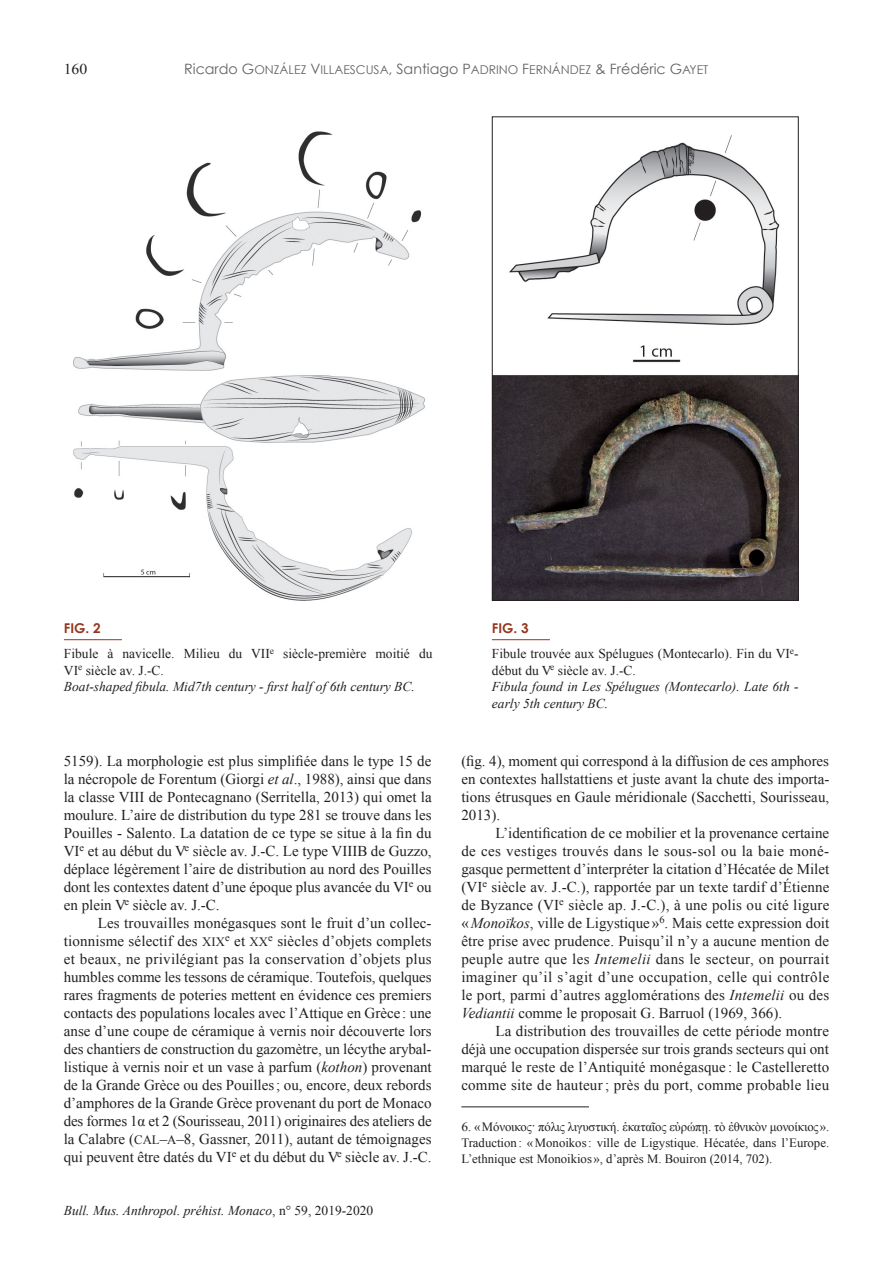
<style>
.page{position:relative;width:893px;height:1263px;background:#fff}
.page>*{position:absolute;margin:0;border:0;box-sizing:border-box;transform-origin:0 0}
.t1{font:15px/18px "Times New Roman";color:#231f20;text-align:justify}
.t2{font:15px "Times New Roman";color:#231f20;scale:1.05 1}
.t3{font:13.5px/16.5px "Times New Roman";color:#231f20}
.t4{font:italic 13.5px "Times New Roman";color:#231f20}
.t5{font:700 13.5px "Century Gothic";color:#94371e}
.t6{font:12.75px/15.8px "Times New Roman";color:#231f20;text-align:justify;scale:1.05 1}
.t7{font:12.15px "Century Gothic SC850";color:#636366}
.s1{font-family:"Century Gothic";font-size:14.25px}
.s2{font-size:14.25px}
.s3{font-style:italic}
.s4{font-family:"Times New Roman PSMT SC850";font-size:12.75px}
.s5{font-family:"Times New Roman PSMT SC850"}
.s6{font-style:normal}
</style>
<div class="page">
<hr style="left:461px;top:1106px;width:128px;height:1px;background:#231f20">
<img style="left:494px;top:135px;width:303px;height:464px">
<div style="left:492px;top:117px;width:307px;height:484px;border:1px solid #231f20"></div>
<hr style="left:492px;top:639px;width:58px;height:1px;background:#94371e">
<img style="left:73px;top:131px;width:352px;height:470px">
<hr style="left:64px;top:639px;width:58px;height:1px;background:#94371e">
<p class="t2" style="left:64px;top:59px;width:24px">160</p>
<p class="t7" style="left:184px;top:62px;width:526px"><span class="s1">Ricardo</span> <span class="s2">G</span>ONZÁLEZ <span class="s2">V</span>ILLAESCUSA<span class="s1">, Santiago</span> <span class="s2">P</span>ADRINO <span class="s2">F</span>ERNÁNDEZ <span class="s1">&amp; Frédéric</span> <span class="s2">G</span>AYET</p>
<p class="t5" style="left:64px;top:620px;width:38px">Fig. 2</p>
<p class="t3" style="left:64px;top:645px;width:370px">Fibule à navicelle. Milieu du VII<sup>e</sup> siècle-première moitié du<br>VI<sup>e</sup> siècle av. J.-C.<br><span class="s3">Boat-shaped fibula. Mid7th century - first half of 6th century BC.</span></p>
<p class="t1" style="left:64px;top:751px;width:369px">5159). La morphologie est plus simplifiée dans le type 15 de la nécropole de Forentum (Giorgi <span class="s3">et al</span>., 1988), ainsi que dans la classe VIII de Pontecagnano (Serritella, 2013) qui omet la moulure. L’aire de distribution du type 281 se trouve dans les Pouilles - Salento. La datation de ce type se situe à la fin du VI<sup>e</sup> et au début du V<sup>e</sup> siècle av. J.-C. Le type VIIIB de Guzzo, déplace légèrement l’aire de distribution au nord des Pouilles dont les contextes datent d’une époque plus avancée du VI<sup>e</sup> ou en plein V<sup>e</sup> siècle av. J.-C.</p>
<p class="t1" style="left:64px;top:914px;width:369px;text-indent:34px">Les trouvailles monégasques sont le fruit d’un collec&shy;tionnisme sélectif des <span class="s4">XIX</span><sup>e</sup> et <span class="s4">XX</span><sup>e</sup> siècles d’objets complets et beaux, ne privilégiant pas la conservation d’objets plus humbles comme les tessons de céramique. Toutefois, quelques rares fragments de poteries mettent en évidence ces premiers contacts des populations locales avec l’Attique en Grèce : une anse d’une coupe de céramique à vernis noir découverte lors des chantiers de construction du gazomètre, un lécythe arybal&shy;listique à vernis noir et un vase à parfum (<span class="s3">kothon</span>) provenant de la Grande Grèce ou des Pouilles; ou, encore, deux rebords d’amphores de la Grande Grèce provenant du port de Monaco des formes 1α et 2 (Sourisseau, 2011) originaires des ateliers de la Calabre (<span class="s4">CAL</span><span class="s5">–</span><span class="s4">A</span><span class="s5">–8</span>, Gassner, 2011), autant de témoignages qui peuvent être datés du VI<sup>e</sup> et du début du V<sup>e</sup> siècle av. J.-C.</p>
<p class="t4" style="left:64px;top:1201px;width:311px">Bull. Mus. Anthropol. préhist. Monaco<span class="s6">, n° 59, 2019-2020</span></p>
<p class="t5" style="left:492px;top:620px;width:38px">Fig. 3</p>
<p class="t3" style="left:492px;top:645px;width:308px">Fibule trouvée aux Spélugues (Montecarlo). Fin du VI<sup>e&shy;</sup>début du V<sup>e</sup> siècle av. J.-C.<br><span class="s3">Fibula found in Les Spélugues (Montecarlo). Late 6th - early 5th century BC.</span></p>
<p class="t1" style="left:461px;top:751px;width:370px">(fig. 4), moment qui correspond à la diffusion de ces amphores en contextes hallstattiens et juste avant la chute des importa&shy;tions étrusques en Gaule méridionale (Sacchetti, Sourisseau, 2013).</p>
<p class="t1" style="left:461px;top:823px;width:370px;text-indent:34px">L’identification de ce mobilier et la provenance certaine de ces vestiges trouvés dans le sous-sol ou la baie moné&shy;gasque permettent d’interpréter la citation d’Hécatée de Milet (VI<sup>e</sup> siècle av. J.-C.), rapportée par un texte tardif d’Étienne de Byzance (VI<sup>e</sup> siècle ap. J.-C.), à une polis ou cité ligure «<span class="s3">Monoïkos</span>, ville de Ligystique»<sup>6</sup>. Mais cette expression doit être prise avec prudence. Puisqu’il n’y a aucune mention de peuple autre que les <span class="s3">Intemelii</span> dans le secteur, on pourrait imaginer qu’il s’agit d’une occupation, celle qui contrôle le port, parmi d’autres agglomérations des <span class="s3">Intemelii</span> ou des <span class="s3">Vediantii</span> comme le proposait G. Barruol (1969, 366).</p>
<p class="t1" style="left:461px;top:1022px;width:369px;text-indent:34px">La distribution des trouvailles de cette période montre déjà une occupation dispersée sur trois grands secteurs qui ont marqué le reste de l’Antiquité monégasque : le Castelleretto comme site de hauteur; près du port, comme probable lieu</p>
<p class="t6" style="left:461px;top:1119px;width:352px">6. «Mόνοικος· πόλις λιγυστική. ἑκαταῖος εὐρώπῃ. τὸ ἐθνικὸν μονοίκιος».<br>Traduction: «Monoikos: ville de Ligystique. Hécatée, dans l’Europe.<br>L’ethnique est Monoikios», d’après M. Bouiron (2014, 702).</p>
</div>
